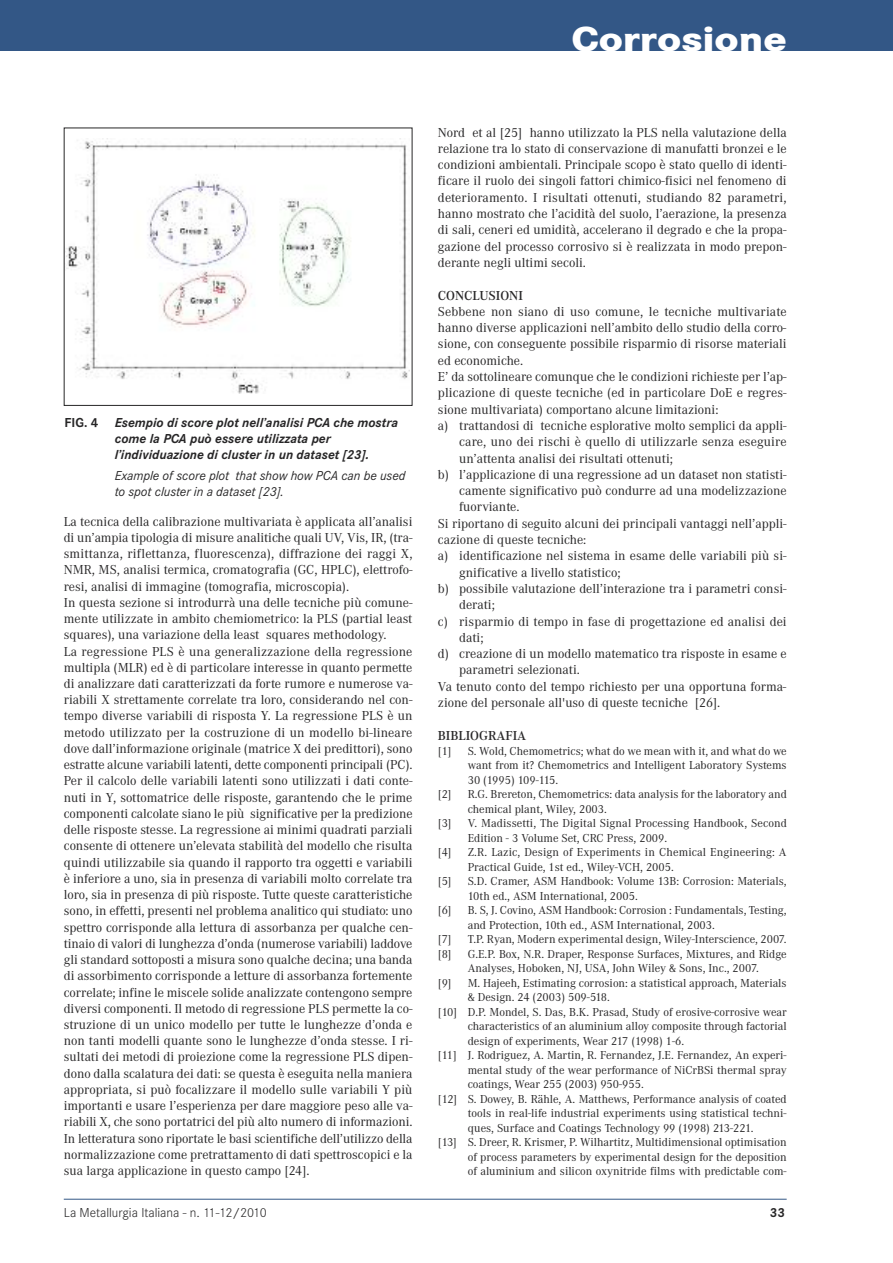
<style>
.page{position:relative;width:893px;height:1263px;background:#fff}
.page>*{position:absolute;margin:0;border:0;box-sizing:border-box;transform-origin:0 0}
.t1{font:800 36px "Corporate S";color:#fff;scale:1.14 1}
.t2{font:13.5px/16.2px "Corporate A";color:#272627}
.t3{font:italic 700 13.5px/16.2px "Corporate S";color:#272627}
.t4{font:italic 13.5px/16.2px "Corporate S";color:#272627}
.t5{font:300 13.5px "Corporate S";color:#272627}
.t6{font:600 13.5px "Corporate A";color:#272627}
.t7{font:700 13.5px "Corporate S";color:#272627}
.t8{font:12px/14.5px "Corporate A";color:#272627}
.s1{font-style:normal}
</style>
<div class="page">
<div style="left:0;top:0;width:893px;height:51px;background:#335786"></div>
<hr style="left:64px;top:1199px;width:723px;height:1px;background:#335786">
<img style="left:66px;top:138px;width:343px;height:255px">
<h1 class="t1" style="left:571px;top:18px;width:190px">Corrosione</h1>
<p class="t3" style="left:115px;top:414px;width:285px;text-indent:-50px"><span class="s1">FIG. 4</span> Esempio di score plot nell’analisi PCA che mostra come la PCA può essere utilizzata per l’individuazione di cluster in un dataset [23].</p>
<p class="t4" style="left:115px;top:467px;width:292px">Example of score plot that show how PCA can be used to spot cluster in a dataset [23].</p>
<p class="t2" style="left:64px;top:513px;width:350px">La tecnica della calibrazione multivariata è applicata all’analisi di un’ampia tipologia di misure analitiche quali UV, Vis, IR, (tra&shy;smittanza, riflettanza, fluorescenza), diffrazione dei raggi X, NMR, MS, analisi termica, cromatografia (GC, HPLC), elettrofo&shy;resi, analisi di immagine (tomografia, microscopia).<br>In questa sezione si introdurrà una delle tecniche più comune&shy;mente utilizzate in ambito chemiometrico: la PLS (partial least squares), una variazione della least squares methodology.<br>La regressione PLS è una generalizzazione della regressione multipla (MLR) ed è di particolare interesse in quanto permette di analizzare dati caratterizzati da forte rumore e numerose va&shy;riabili X strettamente correlate tra loro, considerando nel con&shy;tempo diverse variabili di risposta Y. La regressione PLS è un metodo utilizzato per la costruzione di un modello bi-lineare dove dall’informazione originale (matrice X dei predittori), sono estratte alcune variabili latenti, dette componenti principali (PC).<br>Per il calcolo delle variabili latenti sono utilizzati i dati conte&shy;nuti in Y, sottomatrice delle risposte, garantendo che le prime componenti calcolate siano le più significative per la predizione delle risposte stesse. La regressione ai minimi quadrati parziali consente di ottenere un’elevata stabilità del modello che risulta quindi utilizzabile sia quando il rapporto tra oggetti e variabili è inferiore a uno, sia in presenza di variabili molto correlate tra loro, sia in presenza di più risposte. Tutte queste caratteristiche sono, in effetti, presenti nel problema analitico qui studiato: uno spettro corrisponde alla lettura di assorbanza per qualche cen&shy;tinaio di valori di lunghezza d’onda (numerose variabili) laddove gli standard sottoposti a misura sono qualche decina; una banda di assorbimento corrisponde a letture di assorbanza fortemente correlate; infine le miscele solide analizzate contengono sempre diversi componenti. Il metodo di regressione PLS permette la co&shy;struzione di un unico modello per tutte le lunghezze d’onda e non tanti modelli quante sono le lunghezze d’onda stesse. I ri&shy;sultati dei metodi di proiezione come la regressione PLS dipen&shy;dono dalla scalatura dei dati: se questa è eseguita nella maniera appropriata, si può focalizzare il modello sulle variabili Y più importanti e usare l’esperienza per dare maggiore peso alle va&shy;riabili X, che sono portatrici del più alto numero di informazioni.<br>In letteratura sono riportate le basi scientifiche dell’utilizzo della normalizzazione come pretrattamento di dati spettroscopici e la sua larga applicazione in questo campo [24].</p>
<p class="t2" style="left:438px;top:124px;width:350px;text-align:justify">Nord et al [25] hanno utilizzato la PLS nella valutazione della relazione tra lo stato di conservazione di manufatti bronzei e le condizioni ambientali. Principale scopo è stato quello di identi&shy;ficare il ruolo dei singoli fattori chimico-fisici nel fenomeno di deterioramento. I risultati ottenuti, studiando 82 parametri, hanno mostrato che l’acidità del suolo, l’aerazione, la presenza di sali, ceneri ed umidità, accelerano il degrado e che la propa&shy;gazione del processo corrosivo si è realizzata in modo prepon&shy;derante negli ultimi secoli.</p>
<p class="t6" style="left:438px;top:287px;width:87px">CONCLUSIONI</p>
<p class="t2" style="left:438px;top:303px;width:350px">Sebbene non siano di uso comune, le tecniche multivariate</p>
<p class="t2" style="left:438px;top:319px;width:350px">hanno diverse applicazioni nell’ambito dello studio della corro-</p>
<p class="t2" style="left:438px;top:336px;width:350px">sione, con conseguente possibile risparmio di risorse materiali</p>
<p class="t2" style="left:438px;top:352px;width:87px">ed economiche.</p>
<p class="t2" style="left:438px;top:368px;width:350px">E’ da sottolineare comunque che le condizioni richieste per l’ap-</p>
<p class="t2" style="left:438px;top:385px;width:350px">plicazione di queste tecniche (ed in particolare DoE e regres-</p>
<p class="t2" style="left:438px;top:401px;width:282px">sione multivariata) comportano alcune limitazioni:</p>
<p class="t2" style="left:438px;top:417px;width:350px">a) trattandosi di tecniche esplorative molto semplici da appli-</p>
<p class="t2" style="left:459px;top:433px;width:329px">care, uno dei rischi è quello di utilizzarle senza eseguire</p>
<p class="t2" style="left:459px;top:450px;width:215px">un’attenta analisi dei risultati ottenuti;</p>
<p class="t2" style="left:438px;top:466px;width:350px">b) l’applicazione di una regressione ad un dataset non statisti-</p>
<p class="t2" style="left:459px;top:482px;width:329px">camente significativo può condurre ad una modelizzazione</p>
<p class="t2" style="left:459px;top:499px;width:62px">fuorviante.</p>
<p class="t2" style="left:438px;top:515px;width:350px">Si riportano di seguito alcuni dei principali vantaggi nell’appli-</p>
<p class="t2" style="left:438px;top:531px;width:150px">cazione di queste tecniche:</p>
<p class="t2" style="left:438px;top:548px;width:350px">a) identificazione nel sistema in esame delle variabili più si-</p>
<p class="t2" style="left:459px;top:564px;width:163px">gnificative a livello statistico;</p>
<p class="t2" style="left:438px;top:580px;width:350px">b) possibile valutazione dell’interazione tra i parametri consi-</p>
<p class="t2" style="left:459px;top:596px;width:37px">derati;</p>
<p class="t2" style="left:438px;top:613px;width:350px">c) risparmio di tempo in fase di progettazione ed analisi dei</p>
<p class="t2" style="left:459px;top:629px;width:26px">dati;</p>
<p class="t2" style="left:438px;top:645px;width:350px">d) creazione di un modello matematico tra risposte in esame e</p>
<p class="t2" style="left:459px;top:662px;width:122px">parametri selezionati.</p>
<p class="t2" style="left:438px;top:678px;width:350px">Va tenuto conto del tempo richiesto per una opportuna forma-</p>
<p class="t2" style="left:438px;top:694px;width:284px">zione del personale all'uso di queste tecniche [26].</p>
<p class="t6" style="left:438px;top:727px;width:90px">BIBLIOGRAFIA</p>
<p class="t8" style="left:438px;top:743px;width:15px">[1]</p>
<p class="t8" style="left:468px;top:743px;width:320px;text-align:justify">S. Wold, Chemometrics; what do we mean with it, and what do we want from it? Chemometrics and Intelligent Laboratory Systems 30 (1995) 109-115.</p>
<p class="t8" style="left:438px;top:787px;width:15px">[2]</p>
<p class="t8" style="left:468px;top:787px;width:321px">R.G. Brereton, Chemometrics: data analysis for the laboratory and chemical plant, Wiley, 2003.</p>
<p class="t8" style="left:438px;top:816px;width:15px">[3]</p>
<p class="t8" style="left:468px;top:816px;width:321px">V. Madissetti, The Digital Signal Processing Handbook, Second<br>Edition - 3 Volume Set, CRC Press, 2009.</p>
<p class="t8" style="left:438px;top:845px;width:15px">[4]</p>
<p class="t8" style="left:468px;top:845px;width:320px">Z.R. Lazic, Design of Experiments in Chemical Engineering: A<br>Practical Guide, 1st ed., Wiley-VCH, 2005.</p>
<p class="t8" style="left:438px;top:874px;width:15px">[5]</p>
<p class="t8" style="left:468px;top:874px;width:320px">S.D. Cramer, ASM Handbook: Volume 13B: Corrosion: Materials,<br>10th ed., ASM International, 2005.</p>
<p class="t8" style="left:438px;top:903px;width:15px">[6]</p>
<p class="t8" style="left:468px;top:903px;width:320px">B. S, J. Covino, ASM Handbook: Corrosion : Fundamentals, Testing, and Protection, 10th ed., ASM International, 2003.</p>
<p class="t8" style="left:438px;top:932px;width:15px">[7]</p>
<p class="t8" style="left:468px;top:932px;width:320px">T.P. Ryan, Modern experimental design, Wiley-Interscience, 2007.</p>
<p class="t8" style="left:438px;top:946px;width:15px">[8]</p>
<p class="t8" style="left:468px;top:946px;width:320px">G.E.P. Box, N.R. Draper, Response Surfaces, Mixtures, and Ridge<br>Analyses, Hoboken, NJ, USA, John Wiley &amp; Sons, Inc., 2007.</p>
<p class="t8" style="left:438px;top:975px;width:15px">[9]</p>
<p class="t8" style="left:468px;top:975px;width:320px">M. Hajeeh, Estimating corrosion: a statistical approach, Materials</p>
<p class="t8" style="left:468px;top:990px;width:144px">&amp; Design. 24 (2003) 509-518.</p>
<p class="t8" style="left:438px;top:1004px;width:350px">[10] D.P. Mondel, S. Das, B.K. Prasad, Study of erosive-corrosive wear</p>
<p class="t8" style="left:468px;top:1019px;width:320px">characteristics of an aluminium alloy composite through factorial</p>
<p class="t8" style="left:468px;top:1033px;width:218px">design of experiments, Wear 217 (1998) 1-6.</p>
<p class="t8" style="left:438px;top:1048px;width:350px">[11] J. Rodriguez, A. Martin, R. Fernandez, J.E. Fernandez, An experi-</p>
<p class="t8" style="left:468px;top:1062px;width:320px">mental study of the wear performance of NiCrBSi thermal spray</p>
<p class="t8" style="left:468px;top:1077px;width:177px">coatings, Wear 255 (2003) 950-955.</p>
<p class="t8" style="left:438px;top:1091px;width:350px">[12] S. Dowey, B. Rähle, A. Matthews, Performance analysis of coated</p>
<p class="t8" style="left:468px;top:1106px;width:320px">tools in real-life industrial experiments using statistical techni-</p>
<p class="t8" style="left:468px;top:1120px;width:287px">ques, Surface and Coatings Technology 99 (1998) 213-221.</p>
<p class="t8" style="left:438px;top:1135px;width:350px">[13] S. Dreer, R. Krismer, P. Wilhartitz, Multidimensional optimisation</p>
<p class="t8" style="left:468px;top:1149px;width:320px">of process parameters by experimental design for the deposition</p>
<p class="t8" style="left:468px;top:1164px;width:320px">of aluminium and silicon oxynitride films with predictable com-</p>
<p class="t5" style="left:64px;top:1204px;width:204px">La Metallurgia Italiana - n. 11-12/2010</p>
<p class="t7" style="left:770px;top:1204px;width:17px">33</p>
</div>
